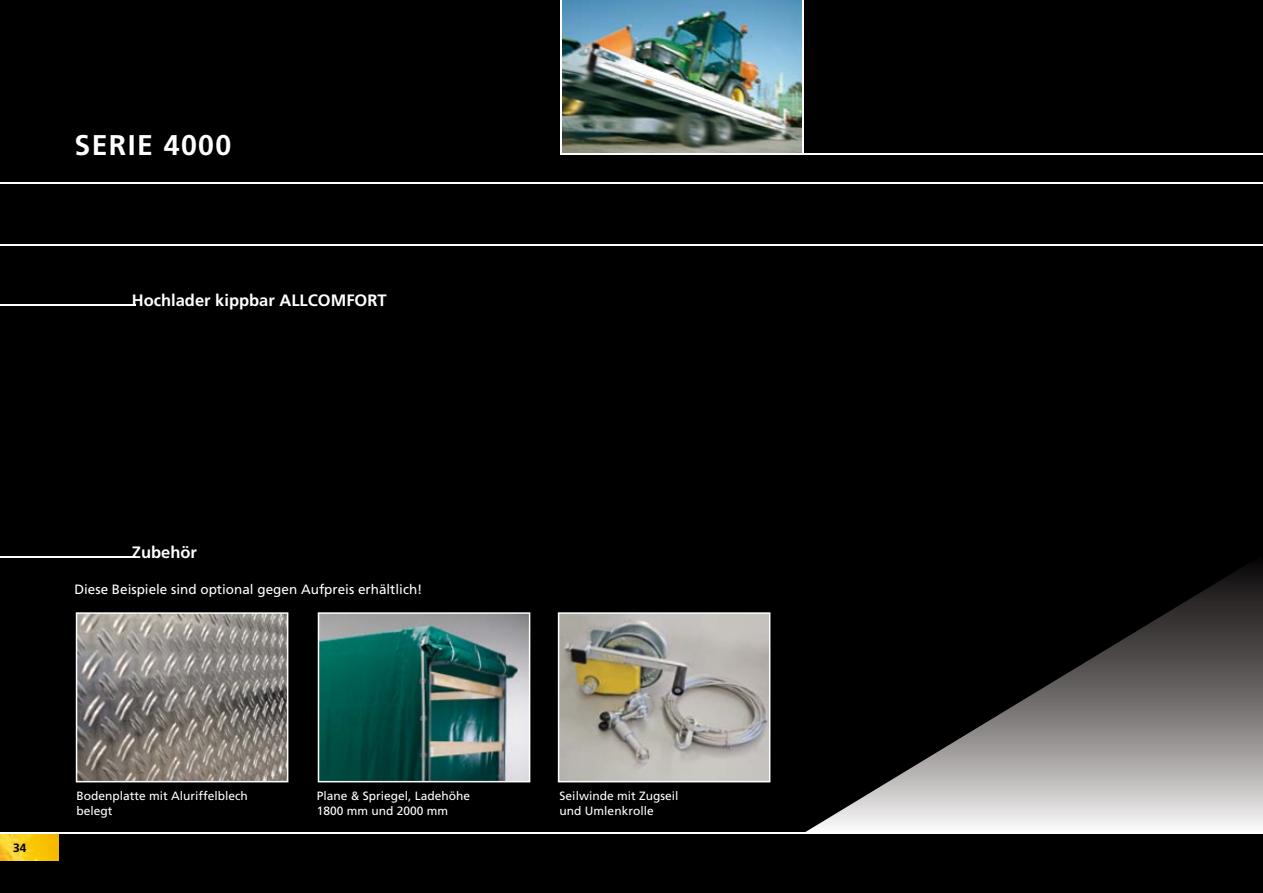
<style>
.page{position:relative;width:1263px;height:893px;background:#000}
.page>*{position:absolute;margin:0;border:0;box-sizing:border-box;transform-origin:0 0}
.t1{font:700 28.5px "Frutiger CE";letter-spacing:.05em;color:#fff}
.t2{font:700 16.5px "Frutiger CE";color:#fff}
.t3{font:13.5px "Frutiger CE";color:#fff}
.t4{font:12px/15px "Frutiger CE";color:#fff}
.t5{font:700 12px "Frutiger CE";color:#000}
</style>
<div class="page">
<img style="left:0;top:833px;width:58px;height:27px">
<hr style="left:0;top:183px;width:1263px;height:1px;background:#fff">
<hr style="left:0;top:244px;width:1263px;height:1px;background:#fff">
<svg style="left:805px;top:565px;width:458px;height:267px"></svg>
<img style="left:562px;top:0;width:240px;height:153px">
<hr style="left:0;top:305px;width:135px;height:1px;background:#fff">
<hr style="left:0;top:557px;width:135px;height:1px;background:#fff">
<hr style="left:802px;top:0;width:2px;height:154px;background:#fff">
<hr style="left:560px;top:0;width:2px;height:154px;background:#fff">
<hr style="left:0;top:832px;width:1263px;height:1px;background:#fff">
<hr style="left:561px;top:153px;width:702px;height:1px;background:#fff">
<svg style="left:76px;top:612px;width:212px;height:170px;background:#8e8983"></svg>
<svg style="left:558px;top:612px;width:212px;height:170px;background:#aeaaa1"></svg>
<img style="left:318px;top:612px;width:212px;height:170px">
<h1 class="t1" style="left:74px;top:128px;width:159px">SERIE 4000</h1>
<h2 class="t2" style="left:132px;top:290px;width:256px">Hochlader kippbar ALLCOMFORT</h2>
<h2 class="t2" style="left:132px;top:542px;width:67px">Zubehör</h2>
<p class="t3" style="left:74px;top:581px;width:350px">Diese Beispiele sind optional gegen Aufpreis erhältlich!</p>
<p class="t5" style="left:13px;top:840px;width:15px">34</p>
<p class="t4" style="left:76px;top:788px;width:173px">Bodenplatte mit Aluriffelblech belegt</p>
<p class="t4" style="left:560px;top:788px;width:120px">Seilwinde mit Zugseil und Umlenkrolle</p>
<p class="t4" style="left:317px;top:788px;width:155px">Plane &amp; Spriegel, Ladehöhe<br>1800 mm und 2000 mm</p>
</div>
